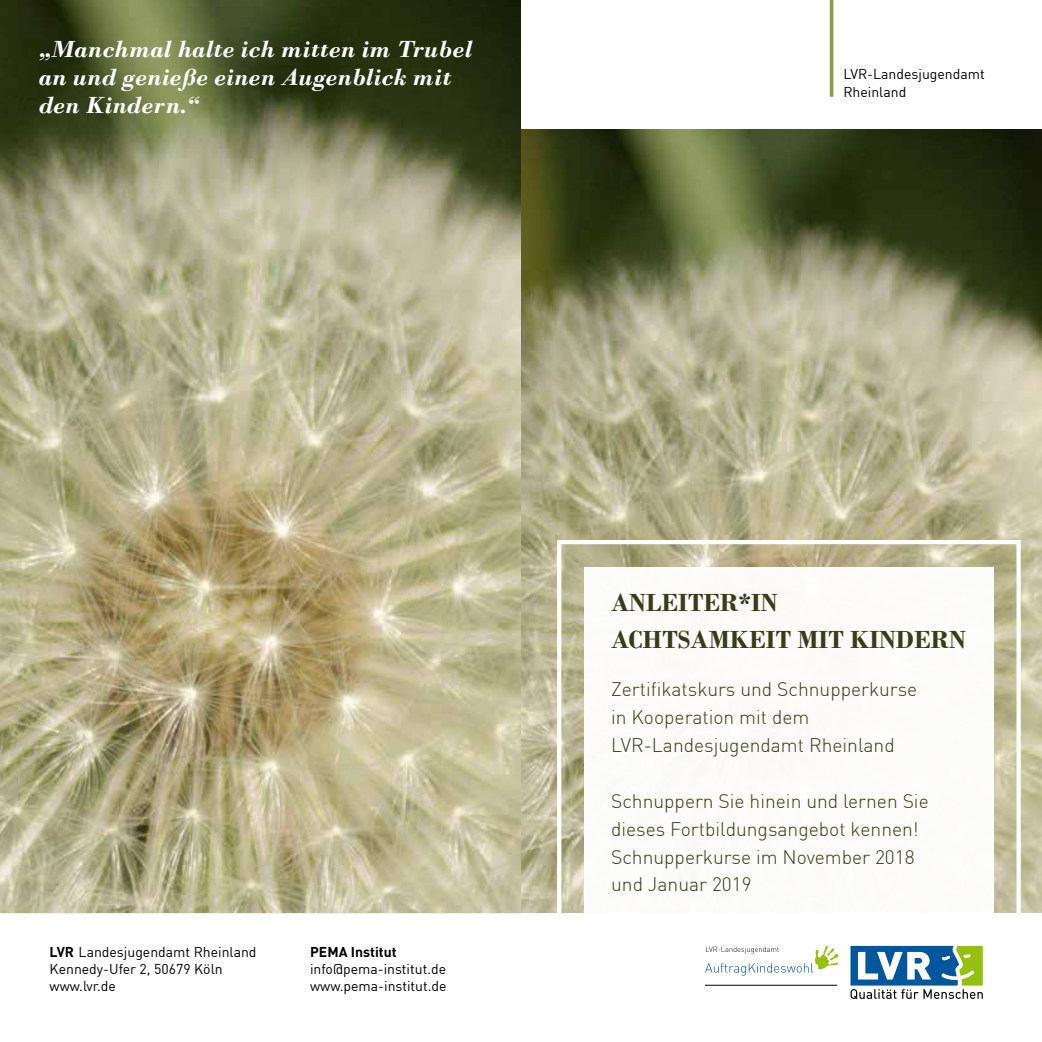
<style>
.page{position:relative;width:1042px;height:1042px;background:#fff}
.page>*{position:absolute;margin:0;border:0;box-sizing:border-box;transform-origin:0 0}
.t1{font:700 26.07px/36.8px "Bodoni";color:#363d18}
.t2{font:italic 700 24.5px/28px "Bodoni";color:#fff}
.t3{font:300 19.25px/27.8px "DIN";color:#363d18}
.t4{font:14px/17.3px "DIN";color:#000}
.t5{font:700 14px "DIN";color:#000}
.s1{font-weight:700}
</style>
<div class="page">
<svg style="left:850px;top:946px;width:133px;height:53px"></svg>
<svg style="left:705px;top:946px;width:133px;height:29px"></svg>
<hr style="left:705px;top:985px;width:132px;height:1px;background:#000">
<hr style="left:830px;top:0;width:3px;height:97px;background:#909d4a">
<hr style="left:0;top:912px;width:521px;height:1px;background:#909d4a">
<img style="left:521px;top:129px;width:521px;height:783px">
<div style="left:557px;top:540px;width:464px;height:378px;border:4px solid #fff"></div>
<div style="left:584px;top:567px;width:410px;height:351px;background:#fff"></div>
<img style="left:0;top:0;width:521px;height:912px">
<p class="t2" style="left:39px;top:35px;width:435px">„Manchmal halte ich mitten im Trubel an und genieße einen Augenblick mit den Kindern.“</p>
<p class="t4" style="left:843px;top:65px;width:143px">LVR-Landesjugendamt<br>Rheinland</p>
<p class="t4" style="left:50px;top:942px;width:208px"><span class="s1">LVR</span> Landesjugendamt Rheinland<br>Kennedy-Ufer 2, 50679 Köln www.lvr.de</p>
<p class="t5" style="left:310px;top:942px;width:88px">PEMA Institut</p>
<p class="t4" style="left:310px;top:960px;width:138px">info@pema-institut.de www.pema-institut.de</p>
<h1 class="t1" style="left:611px;top:584px;width:356px">ANLEITER*IN<br>ACHTSAMKEIT MIT KINDERN</h1>
<p class="t3" style="left:611px;top:675px;width:308px">Zertifikatskurs und Schnupperkurse in Kooperation mit dem<br>LVR-Landesjugendamt Rheinland</p>
<p class="t3" style="left:611px;top:787px;width:319px">Schnuppern Sie hinein und lernen Sie dieses Fortbildungsangebot kennen!<br>Schnupperkurse im November 2018 und Januar 2019</p>
</div>
